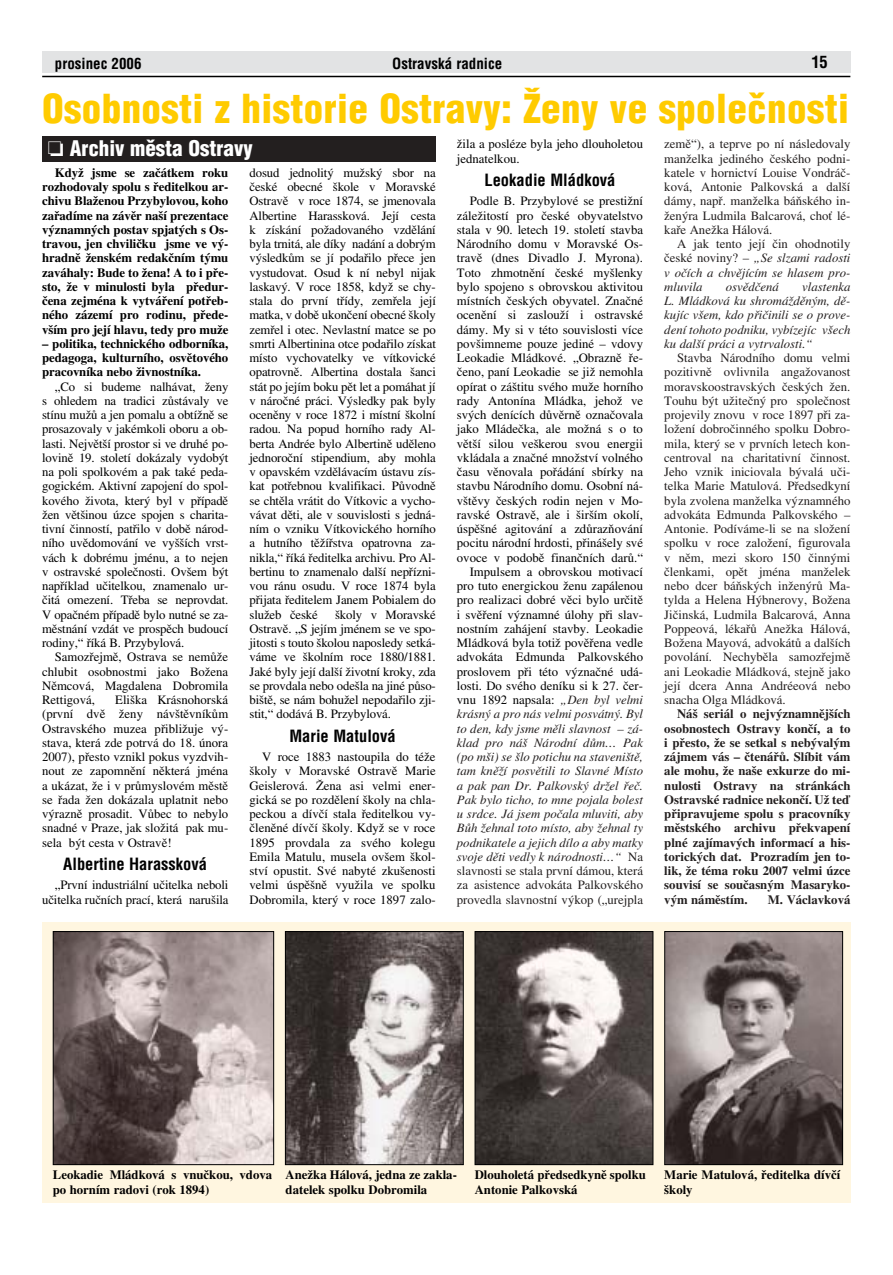
<style>
.page{position:relative;width:893px;height:1275px;background:#fff}
.page>*{position:absolute;margin:0;border:0;box-sizing:border-box;transform-origin:0 0}
.t1{font:900 39px "Helvetica Condensed CE";letter-spacing:.01em;color:#ffcb00}
.t2{font:900 21px "Helvetica Condensed CE";color:#fff}
.t3{font:700 16.5px "Helvetica Condensed CE";color:#000}
.t4{font:700 15px "Helvetica Condensed CE";color:#000}
.t5{font:12.75px/14.2px "Times CE";color:#000;text-align:justify}
.t6{font:12.75px/14.2px "Times CE";color:#231f1f;text-align:justify}
.t7{font:700 12.75px/14.2px "Times CE";color:#000}
.t8{font:700 12.75px/14.2px "Times CE";color:#231f1f;text-align:justify}
.t9{font:italic 12.75px/14.2px "Times CE";color:#231f1f;text-align:justify}
.s1{font-style:italic;color:#231f1f}
.s2{color:#231f1f}
.s3{font-style:normal}
</style>
<div class="page">
<div style="left:42px;top:51px;width:808px;height:21px;background:#e2e3e4"></div>
<hr style="left:42px;top:76px;width:808px;height:1px;background:#000">
<div style="left:42px;top:923px;width:808px;height:280px;background:#fff6e0"></div>
<div style="left:42px;top:136px;width:393px;height:26px;background:#231f1f"></div>
<img style="left:666px;top:933px;width:175px;height:230px">
<div style="left:664px;top:931px;width:179px;height:234px;border:1px solid #000"></div>
<img style="left:55px;top:933px;width:217px;height:230px">
<div style="left:53px;top:931px;width:221px;height:234px;border:1px solid #000"></div>
<img style="left:287px;top:933px;width:174px;height:230px">
<div style="left:285px;top:931px;width:178px;height:234px;border:1px solid #000"></div>
<img style="left:476px;top:933px;width:175px;height:230px">
<div style="left:474px;top:931px;width:179px;height:234px;border:1px solid #000"></div>
<p class="t4" style="left:55px;top:57px;width:88px">prosinec 2006</p>
<p class="t4" style="left:392px;top:57px;width:111px">Ostravská radnice</p>
<p class="t3" style="left:811px;top:56px;width:18px">15</p>
<h1 class="t1" style="left:42px;top:93px;width:808px">Osobnosti z historie Ostravy: Îeny ve spoleãnosti</h1>
<h2 class="t2" style="left:48px;top:140px;width:206px">❏ Archiv mûsta Ostravy</h2>
<p class="t7" style="left:42px;top:167px;width:188px;text-align:justify;text-indent:13px">Když jsme se začátkem roku rozhodovaly spolu s ředitelkou ar&shy;chivu Blaženou Przybylovou, koho zařadíme na závěr naší prezentace významných postav spjatých s Os&shy;travou, jen chviličku jsme ve vý&shy;hradně ženském redakčním týmu zaváhaly: Bude to žena! A to i pře&shy;sto, že v minulosti byla předur&shy;čena zejména k vytváření potřeb&shy;ného zázemí pro rodinu, přede&shy;vším pro její hlavu, tedy pro muže</p>
<p class="t7" style="left:42px;top:338px;width:188px;text-align:justify">– politika, technického odborníka, pedagoga, kulturního, osvětového pracovníka nebo živnostníka.</p>
<p class="t5" style="left:42px;top:380px;width:188px;text-indent:13px">„Co si budeme nalhávat, ženy s ohledem na tradici zůstávaly ve stínu mužů a jen pomalu a obtížně se prosazovaly v jakémkoli oboru a ob&shy;lasti. Největší prostor si ve druhé po&shy;lovině 19. století dokázaly vydobýt na poli spolkovém a pak také peda&shy;gogickém. Aktivní zapojení do spol&shy;kového života, který byl v případě žen většinou úzce spojen s charita&shy;tivní činností, patřilo v době národ&shy;ního uvědomování ve vyšších vrst&shy;vách k dobrému jménu, a to nejen v ostravské společnosti. Ovšem být například učitelkou, znamenalo ur&shy;čitá omezení. Třeba se neprovdat.<br>V opačném případě bylo nutné se za&shy;městnání vzdát ve prospěch budoucí rodiny,“ říká B. Przybylová.</p>
<p class="t5" style="left:42px;top:651px;width:188px;text-indent:13px">Samozřejmě, Ostrava se nemůže chlubit osobnostmi jako Božena Němcová, Magdalena Dobromila Rettigová,</p>
<p class="t5" style="left:42px;top:694px;width:188px;text-indent:73px">Eliška Krásnohorská (první dvě ženy návštěvníkům Ostravského muzea přibližuje vý&shy;stava, která zde potrvá do 18. února 2007), přesto vznikl pokus vyzdvih&shy;nout ze zapomnění některá jména a ukázat, že i v průmyslovém městě se řada žen dokázala uplatnit nebo výrazně prosadit. Vůbec to nebylo snadné v Praze, jak složitá pak mu&shy;sela být cesta v Ostravě!</p>
<p class="t3" style="left:63px;top:858px;width:145px">Albertine Harassková</p>
<p class="t5" style="left:42px;top:879px;width:188px;text-align:right">„První industriální učitelka neboli učitelka ručních prací, která narušila</p>
<p class="t5" style="left:249px;top:167px;width:188px">dosud jednolitý mužský sbor na české obecné škole v Moravské Ostravě v roce 1874, se jmenovala Albertine Harassková. Její cesta k získání požadovaného vzdělání byla trnitá, ale díky nadání a dobrým výsledkům se jí podařilo přece jen vystudovat. Osud k ní nebyl nijak laskavý. V roce 1858, když se chy&shy;stala do první třídy, zemřela její matka, v době ukončení obecné školy zemřel i otec. Nevlastní matce se po smrti Albertinina otce podařilo získat místo vychovatelky ve vítkovické opatrovně. Albertina dostala šanci stát po jejím boku pět let a pomáhat jí v náročné práci. Výsledky pak byly oceněny v roce 1872 i místní školní radou. Na popud horního rady Al&shy;berta Andrée bylo Albertině uděleno jednoroční stipendium, aby mohla v opavském vzdělávacím ústavu zís&shy;kat potřebnou kvalifikaci. Původně se chtěla vrátit do Vítkovic a vycho&shy;vávat děti, ale v souvislosti s jedná&shy;ním o vzniku Vítkovického horního a hutního těžířstva opatrovna za&shy;nikla,“ říká ředitelka archivu. Pro Al&shy;bertinu to znamenalo další nepřízni&shy;vou ránu osudu. V roce 1874 byla přijata ředitelem Janem Pobialem do služeb české</p>
<p class="t5" style="left:249px;top:608px;width:188px;text-indent:86px">školy v Moravské Ostravě. „S jejím jménem se ve spo&shy;jitosti s touto školou naposledy setká&shy;váme ve školním roce 1880/1881.<br>Jaké byly její další životní kroky, zda se provdala nebo odešla na jiné půso&shy;biště, se nám bohužel nepodařilo zji&shy;stit,“ dodává B. Przybylová.</p>
<p class="t3" style="left:289px;top:729px;width:108px">Marie Matulová</p>
<p class="t5" style="left:249px;top:751px;width:188px;text-indent:13px">V roce 1883 nastoupila do téže školy v Moravské Ostravě Marie Geislerová. Žena asi velmi ener&shy;gická se po rozdělení školy na chla&shy;peckou a dívčí stala ředitelkou vy&shy;členěné dívčí školy. Když se v roce 1895 provdala za svého kolegu Emila Matulu, musela ovšem škol&shy;ství opustit. Své nabyté zkušenosti velmi úspěšně využila ve spolku Dobromila, který v roce 1897 zalo-</p>
<p class="t5" style="left:457px;top:138px;width:188px">žila a posléze byla jeho dlouholetou jednatelkou.</p>
<p class="t3" style="left:484px;top:174px;width:133px">Leokadie Mládková</p>
<p class="t5" style="left:457px;top:195px;width:188px;text-align:right">Podle B. Przybylové se prestižní záležitostí pro české obyvatelstvo stala v 90. letech 19. století stavba Národního domu v Moravské Os&shy;travě (dnes Divadlo J. Myrona).<br>Toto zhmotnění české myšlenky bylo spojeno s obrovskou aktivitou místních českých obyvatel. Značné ocenění si zaslouží i ostravské dámy. My si v této souvislosti více povšimneme pouze jediné – vdovy Leokadie Mládkové. „Obrazně ře&shy;čeno, paní Leokadie se již nemohla opírat o záštitu svého muže horního rady Antonína Mládka, jehož ve svých denících důvěrně označovala jako Mládečka, ale možná s o to větší silou veškerou svou energii vkládala a značné množství volného času věnovala pořádání sbírky na stavbu Národního domu. Osobní ná&shy;vštěvy českých rodin nejen v Mo&shy;ravské Ostravě, ale i širším okolí, úspěšné agitování a zdůrazňování pocitu národní hrdosti, přinášely své ovoce v podobě finančních darů.“ Impulsem a obrovskou motivací pro tuto energickou ženu zapálenou pro realizaci dobré věci bylo určitě i svěření významné úlohy při slav&shy;nostním zahájení stavby. Leokadie Mládková byla totiž pověřena vedle advokáta Edmunda Palkovského proslovem při této význačné udá&shy;losti. Do svého deníku si k 27. čer&shy;vnu 1892 napsala: <span class="s1">„Den byl velmi krásný a pro nás velmi posvátný. Byl to den, kdy jsme měli slavnost – zá&shy;klad pro náš Národní dům… Pak (po mši) se šlo potichu na staveniště, tam kněží posvětili to Slavné Místo a pak pan Dr. Palkovský držel řeč.<br>Pak bylo ticho, to mne pojala bolest u srdce. Já jsem počala mluviti, aby Bůh žehnal toto místo, aby žehnal ty podnikatele a jejich dílo a aby matky svoje děti vedly k národnosti…“</span> <span class="s2">Na slavnosti se stala první dámou, která za asistence advokáta Palkovského provedla slavnostní výkop („urejpla</span></p>
<p class="t6" style="left:664px;top:138px;width:188px">země“), a teprve po ní následovaly manželka jediného českého podni&shy;katele v hornictví Louise Vondráč&shy;ková, Antonie Palkovská a další dámy, např. manželka báňského in&shy;ženýra Ludmila Balcarová, choť lé&shy;kaře Anežka Hálová.</p>
<p class="t9" style="left:664px;top:238px;width:188px;text-indent:13px"><span class="s3">A jak tento její čin ohodnotily české noviny? –</span> „Se slzami radosti v očích a chvějícím se hlasem pro&shy;mluvila</p>
<p class="t9" style="left:664px;top:281px;width:188px;text-indent:138px">vlastenka L. Mládková ku shromážděným, dě&shy;kujíc všem, kdo přičinili se o prove&shy;dení tohoto podniku, vybízejíc všech ku další práci a vytrvalosti.“</p>
<p class="t6" style="left:664px;top:352px;width:188px;text-indent:13px">Stavba Národního domu velmi pozitivně ovlivnila angažovanost moravskoostravských českých žen.<br>Touhu být užitečný pro společnost projevily znovu v roce 1897 při za&shy;ložení dobročinného spolku Dobro&shy;mila, který se v prvních letech kon&shy;centroval na charitativní činnost.<br>Jeho vznik iniciovala bývalá uči&shy;telka Marie Matulová. Předsedkyní byla zvolena manželka významného advokáta Edmunda Palkovského – Antonie. Podíváme-li se na složení spolku v roce založení, figurovala v něm, mezi skoro 150 činnými členkami, opět jména manželek nebo dcer báňských inženýrů Ma&shy;tylda a Helena Hýbnerovy, Božena Jičinská, Ludmila Balcarová, Anna Poppeová, lékařů Anežka Hálová, Božena Mayová, advokátů a dalších povolání. Nechyběla samozřejmě ani Leokadie Mládková, stejně jako její dcera Anna Andréeová nebo snacha Olga Mládková.</p>
<p class="t8" style="left:664px;top:709px;width:188px;text-indent:13px">Náš seriál o nejvýznamnějších osobnostech Ostravy končí, a to i přesto, že se setkal s nebývalým zájmem vás – čtenářů. Slíbit vám ale mohu, že naše exkurze do mi&shy;nulosti Ostravy na stránkách Ostravské radnice nekončí. Už teď připravujeme spolu s pracovníky městského archivu překvapení plné zajímavých informací a his&shy;torických dat. Prozradím jen to&shy;lik, že téma roku 2007 velmi úzce souvisí se současným Masaryko&shy;vým náměstím.</p>
<p class="t9" style="left:725px;top:281px;width:55px">osvědčená</p>
<p class="t8" style="left:768px;top:894px;width:84px">M. Václavková</p>
<p class="t7" style="left:53px;top:1170px;width:221px">Leokadie Mládková s vnučkou, vdova po horním radovi (rok 1894)</p>
<p class="t7" style="left:285px;top:1170px;width:173px">Anežka Hálová, jedna ze zakla&shy;datelek spolku Dobromila</p>
<p class="t7" style="left:474px;top:1170px;width:173px">Dlouholetá předsedkyně spolku<br>Antonie Palkovská</p>
<p class="t7" style="left:664px;top:1170px;width:177px">Marie Matulová, ředitelka dívčí školy</p>
</div>
